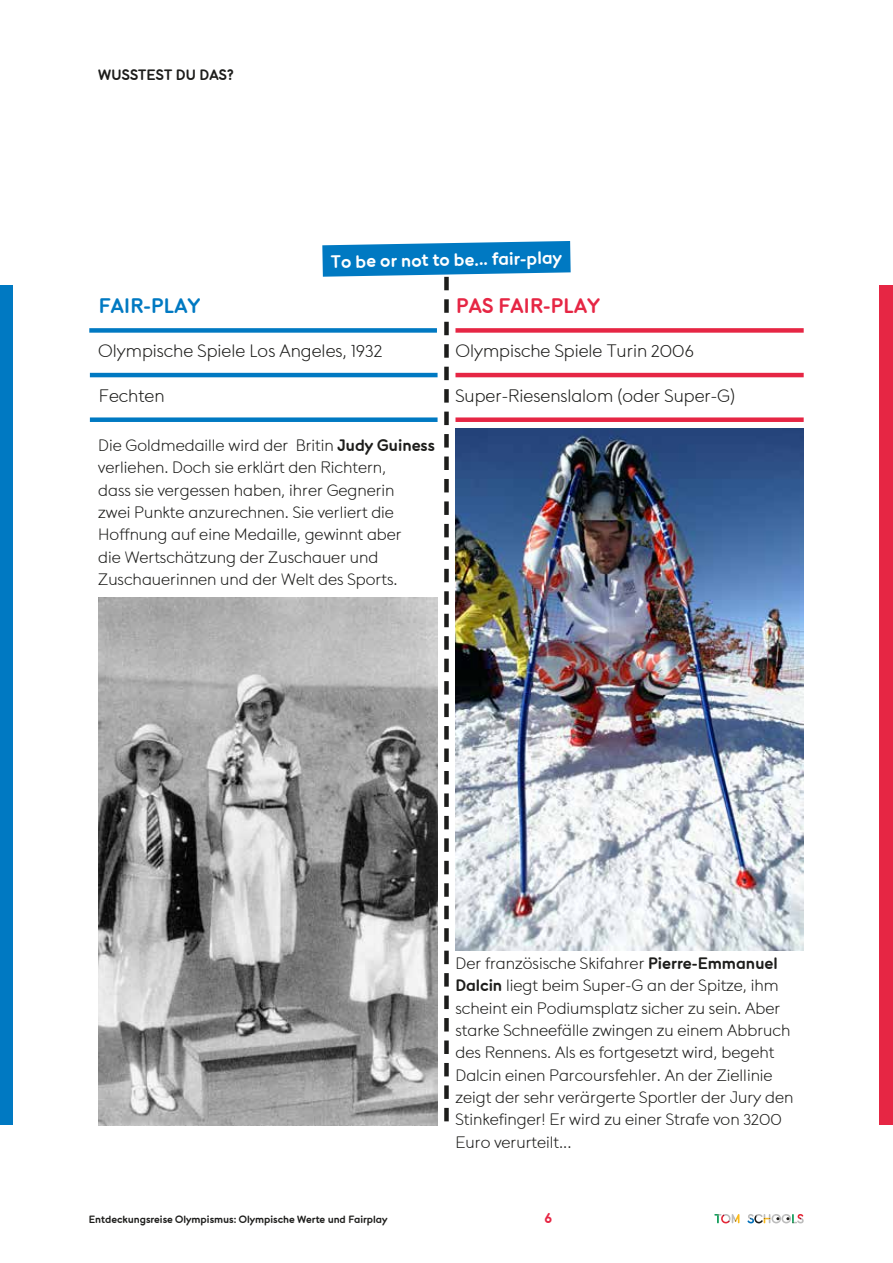
<style>
.page{position:relative;width:893px;height:1263px;background:#fff}
.page>*{position:absolute;margin:0;border:0;box-sizing:border-box;transform-origin:0 0}
.t1{font:700 21px "TOM";letter-spacing:.015em;color:#e62644}
.t2{font:700 21px "TOM";letter-spacing:.015em;color:#0079c2}
.t3{font:300 18px "TOM";color:#1d1d1b}
.t4{font:700 18px "TOM";color:#fff}
.t5{font:300 16.5px/22.4px "TOM";color:#1d1d1b}
.t6{font:700 15px "TOM";letter-spacing:.015em;color:#1d1d1b}
.t7{font:700 15px "TOM";color:#e62644}
.t8{font:700 10.5px "TOM";color:#1d1d1b}
.s1{font-weight:700}
</style>
<div class="page">
<svg style="left:714px;top:1214px;width:25px;height:9px"></svg>
<svg style="left:747px;top:1214px;width:57px;height:9px"></svg>
<hr style="left:455px;top:373px;width:349px;height:4px;background:#e62644">
<div style="left:455px;top:328px;width:349px;height:5px;background:#e62644"></div>
<img style="left:571px;top:429px;width:233px;height:521px">
<div style="left:90px;top:417px;width:348px;height:5px;background:#0079c2"></div>
<hr style="left:90px;top:373px;width:348px;height:4px;background:#0079c2">
<div style="left:89px;top:328px;width:348px;height:5px;background:#0079c2"></div>
<img style="left:98px;top:597px;width:340px;height:528px">
<img style="left:322px;top:241px;width:249px;height:880px">
<div style="left:455px;top:417px;width:349px;height:5px;background:#e62644"></div>
<div style="left:880px;top:286px;width:13px;height:839px;background:#e62644"></div>
<div style="left:0;top:286px;width:13px;height:839px;background:#0079c2"></div>
<p class="t6" style="left:98px;top:65px;width:137px">WUSSTEST DU DAS?</p>
<p class="t2" style="left:99px;top:291px;width:103px">FAIR-PLAY</p>
<p class="t4" style="left:331px;top:249px;width:232px;rotate:-1deg">To be or not to be... fair-play</p>
<p class="t1" style="left:456px;top:291px;width:145px">PAS FAIR-PLAY</p>
<p class="t3" style="left:98px;top:339px;width:286px">Olympische Spiele Los Angeles, 1932</p>
<p class="t3" style="left:99px;top:384px;width:67px">Fechten</p>
<p class="t5" style="left:98px;top:433px;width:338px">Die Goldmedaille wird der Britin <span class="s1">Judy Guiness </span>verliehen. Doch sie erklärt den Richtern,<br>dass sie vergessen haben, ihrer Gegnerin<br>zwei Punkte anzurechnen. Sie verliert die Hoffnung auf eine Medaille, gewinnt aber<br>die Wertschätzung der Zuschauer und Zuschauerinnen und der Welt des Sports.</p>
<p class="t3" style="left:455px;top:339px;width:240px">Olympische Spiele Turin 2006</p>
<p class="t3" style="left:455px;top:384px;width:281px">Super-Riesenslalom (oder Super-G)</p>
<p class="t5" style="left:455px;top:951px;width:339px">Der französische Skifahrer <span class="s1">Pierre-Emmanuel Dalcin</span> liegt beim Super-G an der Spitze, ihm scheint ein Podiumsplatz sicher zu sein. Aber starke Schneefälle zwingen zu einem Abbruch des Rennens. Als es fortgesetzt wird, begeht Dalcin einen Parcoursfehler. An der Ziellinie zeigt der sehr verärgerte Sportler der Jury den Stinkefinger! Er wird zu einer Strafe von 3200<br>Euro verurteilt...</p>
<p class="t8" style="left:89px;top:1212px;width:300px">Entdeckungsreise Olympismus: Olympische Werte und Fairplay</p>
<p class="t7" style="left:545px;top:1208px;width:8px">6</p>
</div>
